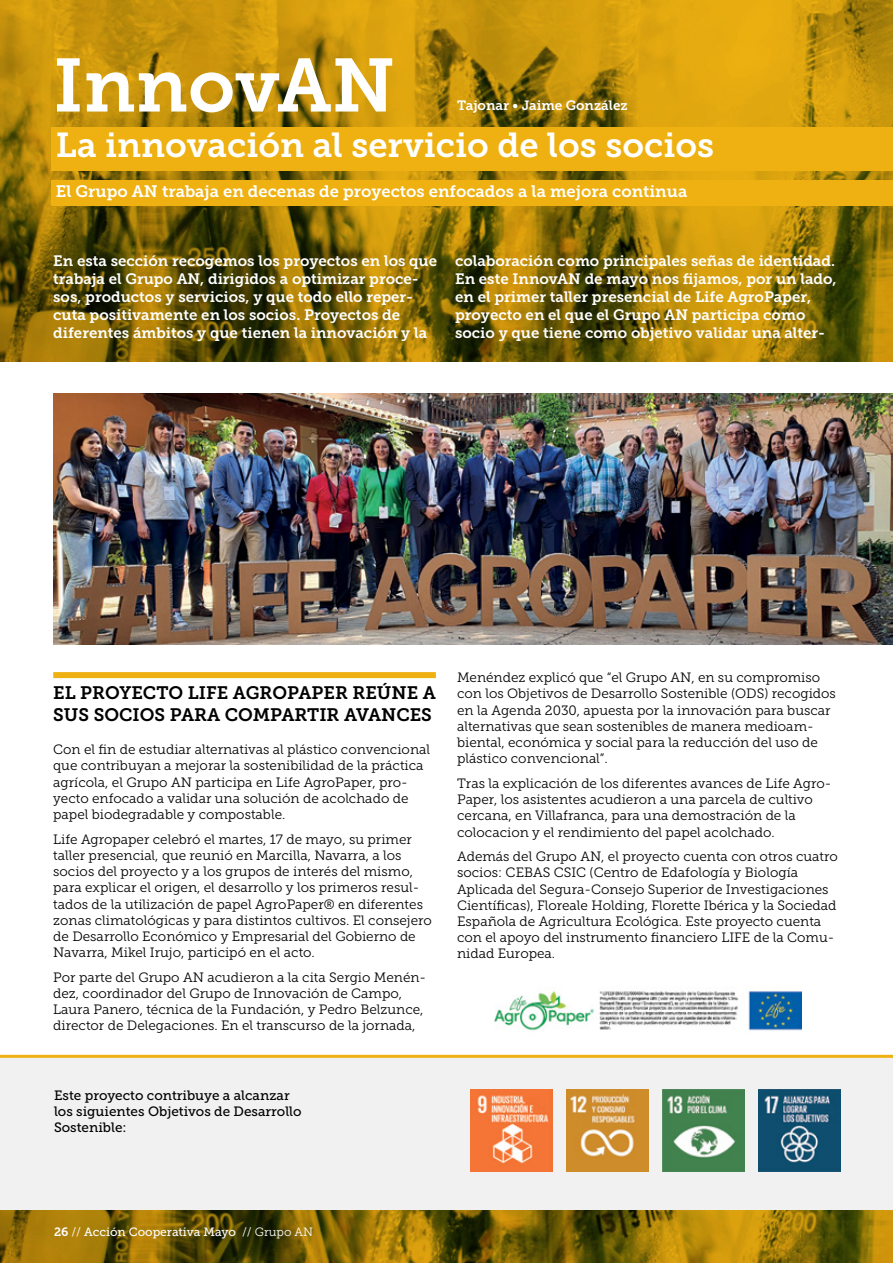
<style>
.page{position:relative;width:893px;height:1263px;background:#fff}
.page>*{position:absolute;margin:0;border:0;box-sizing:border-box;transform-origin:0 0}
.t1{font:75px "Museo Slab 700";color:#fff}
.t2{font:34.5px "Museo Slab 700";color:#fff}
.t3{font:18px/21.6px "Museo Slab 700";color:#000}
.t4{font:16.5px "Museo Slab 700";color:#fff}
.t5{font:15px/18px "Museo Slab 700";color:#fff}
.t6{font:13.5px/16.2px "Museo Slab 300";color:#000}
.t7{font:13.5px/16.2px "Museo Slab 500";color:#000}
.t8{font:13.5px "Museo Slab 700";color:#fff}
.t9{font:12px "Museo Slab 500";color:#fff}
.s1{font-family:"Museo Slab 700"}
.s2{font-family:"Museo Slab 300"}
</style>
<div class="page">
<img style="left:0;top:1210px;width:893px;height:53px">
<img style="left:0;top:0;width:893px;height:361px">
<img style="left:53px;top:394px;width:840px;height:251px">
<img style="left:495px;top:991px;width:306px;height:40px">
<div style="left:0;top:1058px;width:893px;height:152px;background:#f1f1f2"></div>
<hr style="left:0;top:1055px;width:893px;height:3px;background:#eeb111">
<div style="left:53px;top:672px;width:383px;height:6px;background:#eeb111"></div>
<div style="left:52px;top:127px;width:841px;height:43px;background:#eeb111"></div>
<div style="left:52px;top:180px;width:841px;height:25px;background:#eeb111"></div>
<img style="left:566px;top:1089px;width:82px;height:83px">
<img style="left:471px;top:1089px;width:82px;height:83px">
<img style="left:662px;top:1089px;width:82px;height:83px">
<img style="left:758px;top:1089px;width:83px;height:83px">
<h1 class="t1" style="left:53px;top:43px;width:344px">InnovAN</h1>
<p class="t8" style="left:457px;top:97px;width:172px">Tajonar • Jaime González</p>
<h2 class="t2" style="left:56px;top:126px;width:660px">La innovación al servicio de los socios</h2>
<p class="t4" style="left:56px;top:182px;width:633px">El Grupo AN trabaja en decenas de proyectos enfocados a la mejora continua</p>
<p class="t5" style="left:53px;top:252px;width:385px">En esta sección recogemos los proyectos en los que trabaja el Grupo AN, dirigidos a optimizar proce&shy;sos, productos y servicios, y que todo ello reper&shy;cuta positivamente en los socios. Proyectos de diferentes ámbitos y que tienen la innovación y la</p>
<p class="t5" style="left:455px;top:252px;width:383px">colaboración como principales señas de identidad.<br>En este InnovAN de mayo nos fijamos, por un lado, en el primer taller presencial de Life AgroPaper, proyecto en el que el Grupo AN participa como socio y que tiene como objetivo validar una alter-</p>
<h3 class="t3" style="left:53px;top:682px;width:384px">EL PROYECTO LIFE AGROPAPER REÚNE A<br>SUS SOCIOS PARA COMPARTIR AVANCES</h3>
<p class="t6" style="left:53px;top:741px;width:378px">Con el fin de estudiar alternativas al plástico convencional que contribuyan a mejorar la sostenibilidad de la práctica agrícola, el Grupo AN participa en Life AgroPaper, pro&shy;yecto enfocado a validar una solución de acolchado de papel biodegradable y compostable.</p>
<p class="t6" style="left:53px;top:831px;width:380px">Life Agropaper celebró el martes, 17 de mayo, su primer taller presencial, que reunió en Marcilla, Navarra, a los socios del proyecto y a los grupos de interés del mismo, para explicar el origen, el desarrollo y los primeros resul&shy;tados de la utilización de papel AgroPaper® en diferentes zonas climatológicas y para distintos cultivos. El consejero de Desarrollo Económico y Empresarial del Gobierno de Navarra, Mikel Irujo, participó en el acto.</p>
<p class="t6" style="left:53px;top:969px;width:374px">Por parte del Grupo AN acudieron a la cita Sergio Menén&shy;dez, coordinador del Grupo de Innovación de Campo, Laura Panero, técnica de la Fundación, y Pedro Belzunce, director de Delegaciones. En el transcurso de la jornada,</p>
<p class="t6" style="left:457px;top:669px;width:380px">Menéndez explicó que “el Grupo AN, en su compromiso con los Objetivos de Desarrollo Sostenible (ODS) recogidos en la Agenda 2030, apuesta por la innovación para buscar alternativas que sean sostenibles de manera medioam&shy;biental, económica y social para la reducción del uso de plástico convencional”.</p>
<p class="t6" style="left:457px;top:775px;width:376px">Tras la explicación de los diferentes avances de Life Agro-Paper, los asistentes acudieron a una parcela de cultivo cercana, en Villafranca, para una demostración de la colocacion y el rendimiento del papel acolchado.</p>
<p class="t6" style="left:457px;top:849px;width:382px">Además del Grupo AN, el proyecto cuenta con otros cuatro socios: CEBAS CSIC (Centro de Edafología y Biología Aplicada del Segura-Consejo Superior de Investigaciones Científicas), Floreale Holding, Florette Ibérica y la Sociedad Española de Agricultura Ecológica. Este proyecto cuenta con el apoyo del instrumento financiero LIFE de la Comu&shy;nidad Europea.</p>
<p class="t7" style="left:54px;top:1087px;width:249px">Este proyecto contribuye a alcanzar los siguientes Objetivos de Desarrollo<br>Sostenible:</p>
<p class="t9" style="left:54px;top:1225px;width:261px"><span class="s1">26</span> <span class="s2">//</span> Acción Cooperativa Mayo <span class="s2">// Grupo AN</span></p>
</div>
